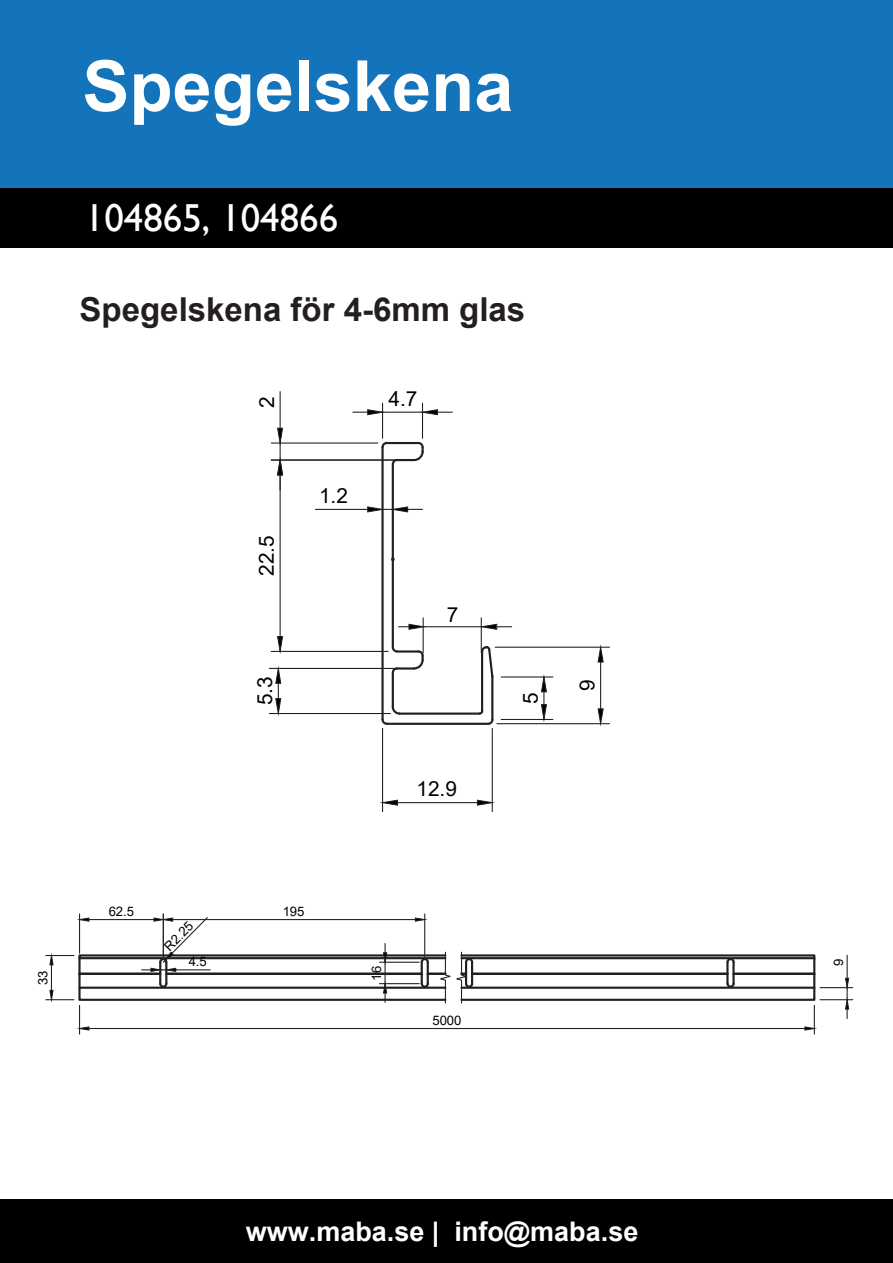
<style>
.page{position:relative;width:893px;height:1263px;background:#fff}
.page>*{position:absolute;margin:0;border:0;box-sizing:border-box;transform-origin:0 0}
.t1{font:700 70.5px "Arial";color:#fff}
.t2{font:39px "Gill Sans";color:#fff}
.t3{font:700 33px "Arial";color:#231f20}
.t4{font:700 27px "Arial";color:#fff}
.t5{font:20.85px "Arial";color:#000001}
.t6{font:13.05px "Arial";color:#000001}
</style>
<div class="page">
<div style="left:0;top:184px;width:893px;height:63px;background:#000"></div>
<div style="left:1px;top:0;width:892px;height:187px;background:#1374bb"></div>
<div style="left:0;top:1200px;width:893px;height:63px;background:#000"></div>
<svg style="left:391px;top:555px;width:4px;height:8px"></svg>
<hr style="left:392px;top:464px;width:2px;height:94px;background:#231f20">
<hr style="left:399px;top:712px;width:81px;height:3px;background:#231f20">
<hr style="left:481px;top:651px;width:2px;height:60px;background:#231f20">
<svg style="left:480px;top:645px;width:15px;height:34px"></svg>
<hr style="left:491px;top:677px;width:2px;height:42px;background:#231f20">
<svg style="left:477px;top:709px;width:17px;height:16px"></svg>
<hr style="left:387px;top:723px;width:101px;height:2px;background:#231f20">
<svg style="left:380px;top:705px;width:22px;height:20px"></svg>
<hr style="left:381px;top:447px;width:3px;height:272px;background:#231f20">
<svg style="left:381px;top:441px;width:43px;height:25px"></svg>
<hr style="left:392px;top:560px;width:2px;height:87px;background:#231f20">
<svg style="left:391px;top:645px;width:6px;height:8px"></svg>
<hr style="left:397px;top:650px;width:21px;height:3px;background:#231f20">
<svg style="left:412px;top:649px;width:12px;height:21px"></svg>
<hr style="left:397px;top:667px;width:17px;height:3px;background:#231f20">
<svg style="left:391px;top:667px;width:8px;height:8px"></svg>
<hr style="left:392px;top:673px;width:2px;height:34px;background:#231f20">
<hr style="left:382px;top:728px;width:1px;height:83px;background:#231f20">
<hr style="left:492px;top:728px;width:1px;height:83px;background:#231f20">
<hr style="left:397px;top:802px;width:80px;height:1px;background:#231f20">
<svg style="left:383px;top:799px;width:15px;height:7px"></svg>
<svg style="left:477px;top:799px;width:16px;height:7px"></svg>
<hr style="left:501px;top:719px;width:52px;height:1px;background:#231f20">
<hr style="left:501px;top:676px;width:52px;height:1px;background:#231f20">
<svg style="left:541px;top:676px;width:6px;height:43px"></svg>
<hr style="left:495px;top:647px;width:114px;height:1px;background:#231f20">
<hr style="left:497px;top:723px;width:112px;height:1px;background:#231f20">
<hr style="left:600px;top:662px;width:1px;height:47px;background:#231f20">
<svg style="left:597px;top:646px;width:7px;height:17px"></svg>
<svg style="left:597px;top:708px;width:7px;height:16px"></svg>
<hr style="left:269px;top:668px;width:136px;height:1px;background:#231f20">
<hr style="left:269px;top:713px;width:121px;height:1px;background:#231f20">
<svg style="left:275px;top:669px;width:6px;height:44px"></svg>
<hr style="left:271px;top:651px;width:117px;height:1px;background:#231f20">
<hr style="left:280px;top:475px;width:1px;height:161px;background:#231f20">
<svg style="left:277px;top:636px;width:6px;height:15px"></svg>
<hr style="left:271px;top:459px;width:134px;height:2px;background:#231f20">
<hr style="left:271px;top:442px;width:107px;height:2px;background:#231f20">
<hr style="left:280px;top:392px;width:1px;height:36px;background:#231f20">
<svg style="left:277px;top:427px;width:6px;height:63px"></svg>
<hr style="left:382px;top:403px;width:1px;height:35px;background:#231f20">
<hr style="left:422px;top:403px;width:1px;height:35px;background:#231f20">
<hr style="left:383px;top:412px;width:39px;height:1px;background:#231f20">
<svg style="left:353px;top:409px;width:29px;height:6px"></svg>
<svg style="left:423px;top:409px;width:29px;height:6px"></svg>
<hr style="left:315px;top:509px;width:53px;height:1px;background:#231f20">
<svg style="left:367px;top:506px;width:55px;height:7px"></svg>
<hr style="left:423px;top:618px;width:1px;height:35px;background:#231f20">
<hr style="left:481px;top:618px;width:1px;height:35px;background:#231f20">
<hr style="left:424px;top:626px;width:57px;height:1px;background:#231f20">
<svg style="left:399px;top:624px;width:26px;height:6px"></svg>
<svg style="left:481px;top:624px;width:31px;height:6px"></svg>
<hr style="left:79px;top:914px;width:1px;height:39px;background:#231f20">
<hr style="left:163px;top:914px;width:1px;height:42px;background:#231f20">
<hr style="left:424px;top:914px;width:1px;height:42px;background:#231f20">
<hr style="left:820px;top:999px;width:33px;height:1px;background:#231f20">
<hr style="left:820px;top:987px;width:33px;height:1px;background:#231f20">
<svg style="left:845px;top:955px;width:4px;height:63px"></svg>
<svg style="left:46px;top:916px;width:770px;height:118px"></svg>
<h1 class="t1" style="left:82px;top:36px;width:433px">Spegelskena</h1>
<h2 class="t2" style="left:85px;top:196px;width:255px">104865, 104866</h2>
<p class="t3" style="left:80px;top:287px;width:447px">Spegelskena för 4-6mm glas</p>
<p class="t5" style="left:252px;top:408px;width:13px;rotate:-90deg">2</p>
<p class="t5" style="left:388px;top:385px;width:30px">4.7</p>
<p class="t5" style="left:252px;top:576px;width:42px;rotate:-90deg">22.5</p>
<p class="t5" style="left:250px;top:705px;width:30px;rotate:-90deg">5.3</p>
<p class="t5" style="left:319px;top:482px;width:30px">1.2</p>
<p class="t5" style="left:447px;top:600px;width:13px">7</p>
<p class="t5" style="left:416px;top:775px;width:42px">12.9</p>
<p class="t5" style="left:516px;top:704px;width:13px;rotate:-90deg">5</p>
<p class="t5" style="left:573px;top:691px;width:13px;rotate:-90deg">9</p>
<p class="t6" style="left:34px;top:985px;width:16px;rotate:-90deg">33</p>
<p class="t6" style="left:109px;top:902px;width:27px">62.5</p>
<p class="t6" style="left:283px;top:902px;width:23px">195</p>
<p class="t6" style="left:160px;top:942px;width:36px;rotate:-45deg">R2.25</p>
<p class="t6" style="left:189px;top:952px;width:20px">4.5</p>
<p class="t6" style="left:830px;top:966px;width:9px;rotate:-90deg">9</p>
<p class="t6" style="left:368px;top:981px;width:16px;rotate:-90deg">16</p>
<p class="t6" style="left:432px;top:1011px;width:31px">5000</p>
<p class="t4" style="left:246px;top:1212px;width:394px">www.maba.se | info@maba.se</p>
</div>
